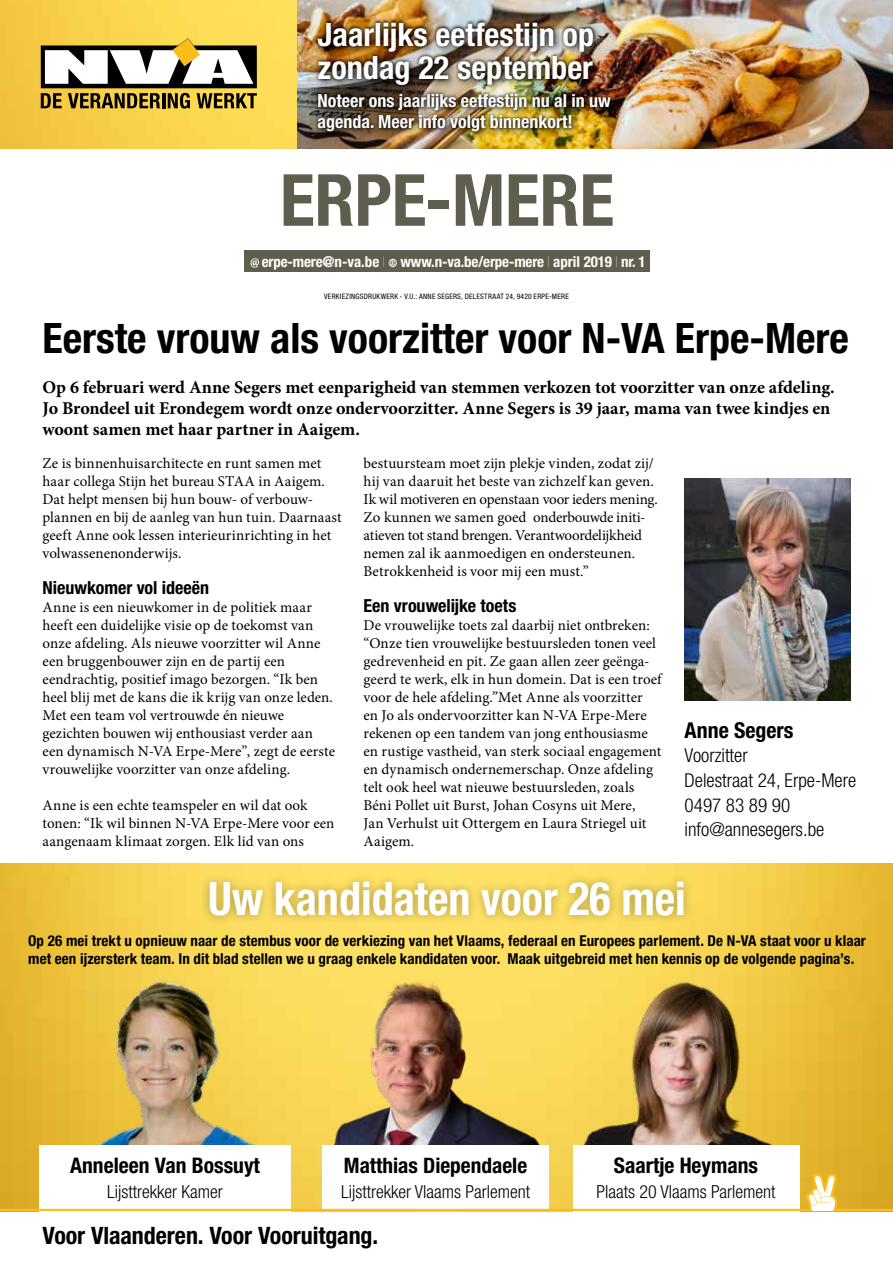
<style>
.page{position:relative;width:893px;height:1263px;background:#fff}
.page>*{position:absolute;margin:0;border:0;box-sizing:border-box;transform-origin:0 0}
.t1{font:700 condensed 72px "Helvetica Neue LT Std";color:#5e5d4e}
.t2{font:700 condensed 46.2px "Helvetica Neue LT Std";color:#fff;scale:.96 1}
.t3{font:700 condensed 42px "Helvetica Neue LT Std";color:#000}
.t4{font:700 condensed 32.25px/33.2px "Helvetica Neue LT Std";color:#fff}
.t5{font:700 condensed 24px "Helvetica Neue LT Std";letter-spacing:-.005em;color:#000}
.t6{font:700 condensed 21.9px "Helvetica Neue LT Std";color:#000}
.t7{font:700 condensed 21.6px "Helvetica Neue LT Std";color:#000}
.t8{font:700 condensed 21.3px "Helvetica Neue LT Std";color:#000}
.t9{font:300 condensed 19.2px/24.6px "Helvetica Neue LT Std";color:#000}
.t10{font:700 18px/21px "Minion Pro";letter-spacing:-.005em;color:#000}
.t11{font:700 condensed 18px/21px "Helvetica Neue LT Std";color:#fff}
.t12{font:300 condensed 18px "Helvetica Neue LT Std";color:#000}
.t13{font:700 condensed 18px "Helvetica Neue LT Std";color:#000}
.t14{font:15px/18px "Minion Pro";color:#000}
.t15{font:700 condensed 15px/18px "Helvetica Neue LT Std";letter-spacing:.005em;color:#000}
.t16{font:700 condensed 15px "Helvetica Neue LT Std";letter-spacing:-.01em;color:#fff}
.t17{font:condensed 7.5px "Helvetica Neue LT Std";letter-spacing:.035em;color:#000}
.s1{font-weight:200}
</style>
<div class="page">
<img style="left:0;top:0;width:298px;height:149px">
<div style="left:244px;top:251px;width:406px;height:21px;background:#5e5d4e"></div>
<svg style="left:250px;top:258px;width:9px;height:10px"></svg>
<svg style="left:389px;top:259px;width:8px;height:8px"></svg>
<img style="left:0;top:863px;width:893px;height:310px">
<svg style="left:41px;top:38px;width:216px;height:71px"></svg>
<img style="left:298px;top:0;width:595px;height:149px">
<div style="left:200px;top:872px;width:493px;height:53px;background:#000;opacity:.3"></div>
<img style="left:315px;top:979px;width:237px;height:194px">
<div style="left:314px;top:18px;width:288px;height:76px;background:#000;opacity:.75"></div>
<img style="left:315px;top:18px;width:281px;height:70px">
<div style="left:314px;top:89px;width:307px;height:53px;background:#000;opacity:.75"></div>
<img style="left:315px;top:90px;width:299px;height:45px">
<div style="left:322px;top:1145px;width:227px;height:66px;background:#fff"></div>
<img style="left:579px;top:979px;width:226px;height:194px">
<img style="left:75px;top:978px;width:212px;height:167px">
<div style="left:39px;top:1145px;width:252px;height:66px;background:#fff"></div>
<div style="left:573px;top:1145px;width:226px;height:66px;background:#fff"></div>
<img style="left:685px;top:478px;width:166px;height:222px">
<svg style="left:0;top:1173px;width:893px;height:38px"></svg>
<h3 class="t4" style="left:318px;top:17px;width:278px">Jaarlijks eetfestijn op zondag 22 september</h3>
<p class="t11" style="left:318px;top:90px;width:295px">Noteer ons jaarlijks eetfestijn nu al in uw agenda. Meer info volgt binnenkort!</p>
<h1 class="t1" style="left:280px;top:157px;width:336px">ERPE-MERE</h1>
<p class="t16" style="left:262px;top:253px;width:386px">erpe-mere@n-va.be <span class="s1">I</span> www.n-va.be/erpe-mere <span class="s1">I</span> april 2019 <span class="s1">I</span> nr. 1</p>
<p class="t17" style="left:324px;top:292px;width:246px">VERKIEZINGSDRUKWERK - V.U.: ANNE SEGERS, DELESTRAAT 24, 9420 ERPE-MERE</p>
<h3 class="t3" style="left:43px;top:313px;width:808px">Eerste vrouw als voorzitter voor N-VA Erpe-Mere</h3>
<p class="t10" style="left:43px;top:376px;width:794px">Op 6 februari werd Anne Segers met eenparigheid van stemmen verkozen tot voorzitter van onze afdeling.<br>Jo Brondeel uit Erondegem wordt onze ondervoorzitter. Anne Segers is 39 jaar, mama van twee kindjes en woont samen met haar partner in Aaigem.</p>
<p class="t14" style="left:43px;top:454px;width:301px">Ze is binnenhuisarchitecte en runt samen met haar collega Stijn het bureau STAA in Aaigem.<br>Dat helpt mensen bij hun bouw- of verbouw&shy;plannen en bij de aanleg van hun tuin. Daarnaast geeft Anne ook lessen interieurinrichting in het volwassenenonderwijs.</p>
<p class="t13" style="left:43px;top:577px;width:168px">Nieuwkomer vol ideeën</p>
<p class="t14" style="left:43px;top:598px;width:294px">Anne is een nieuwkomer in de politiek maar heeft een duidelijke visie op de toekomst van onze afdeling. Als nieuwe voorzitter wil Anne een bruggenbouwer zijn en de partij een eendrachtig, positief imago bezorgen. “Ik ben heel blij met de kans die ik krijg van onze leden.<br>Met een team vol vertrouwde én nieuwe gezichten bouwen wij enthousiast verder aan een dynamisch N-VA Erpe-Mere”, zegt de eerste vrouwelijke voorzitter van onze afdeling.</p>
<p class="t14" style="left:43px;top:796px;width:293px">Anne is een echte teamspeler en wil dat ook tonen: “Ik wil binnen N-VA Erpe-Mere voor een aangenaam klimaat zorgen. Elk lid van ons</p>
<p class="t14" style="left:364px;top:454px;width:296px">bestuursteam moet zijn plekje vinden, zodat zij/ hij van daaruit het beste van zichzelf kan geven.<br>Ik wil motiveren en openstaan voor ieders mening.<br>Zo kunnen we samen goed onderbouwde initi&shy;atieven tot stand brengen. Verantwoordelijkheid nemen zal ik aanmoedigen en ondersteunen.<br>Betrokkenheid is voor mij een must.”</p>
<p class="t13" style="left:364px;top:595px;width:154px">Een vrouwelijke toets</p>
<p class="t14" style="left:364px;top:616px;width:300px">De vrouwelijke toets zal daarbij niet ontbreken: “Onze tien vrouwelijke bestuursleden tonen veel gedrevenheid en pit. Ze gaan allen zeer geënga&shy;geerd te werk, elk in hun domein. Dat is een troef voor de hele afdeling.”Met Anne als voorzitter<br>en Jo als ondervoorzitter kan N-VA Erpe-Mere rekenen op een tandem van jong enthousiasme en rustige vastheid, van sterk sociaal engagement en dynamisch ondernemerschap. Onze afdeling telt ook heel wat nieuwe bestuursleden, zoals Béni Pollet uit Burst, Johan Cosyns uit Mere,<br>Jan Verhulst uit Ottergem en Laura Striegel uit Aaigem.</p>
<h3 class="t6" style="left:685px;top:717px;width:110px">Anne Segers</h3>
<p class="t9" style="left:685px;top:743px;width:173px">Voorzitter<br>Delestraat 24, Erpe-Mere<br>0497 83 89 90 info@annesegers.be</p>
<h2 class="t2" style="left:208px;top:870px;width:499px">Uw kandidaten voor 26 mei</h2>
<p class="t15" style="left:28px;top:931px;width:839px">Op 26 mei trekt u opnieuw naar de stembus voor de verkiezing van het Vlaams, federaal en Europees parlement. De N-VA staat voor u klaar met een ijzersterk team. In dit blad stellen we u graag enkele kandidaten voor. Maak uitgebreid met hen kennis op de volgende pagina’s.</p>
<h3 class="t7" style="left:70px;top:1152px;width:191px">Anneleen Van Bossuyt</h3>
<p class="t12" style="left:107px;top:1182px;width:117px">Lijsttrekker Kamer</p>
<h3 class="t8" style="left:344px;top:1152px;width:185px">Matthias Diependaele</h3>
<p class="t12" style="left:341px;top:1181px;width:190px">Lijsttrekker Vlaams Parlement</p>
<h3 class="t5" style="left:43px;top:1221px;width:337px">Voor Vlaanderen. Voor Vooruitgang.</h3>
<h3 class="t7" style="left:614px;top:1152px;width:146px">Saartje Heymans</h3>
<p class="t12" style="left:596px;top:1182px;width:181px">Plaats 20 Vlaams Parlement</p>
</div>
